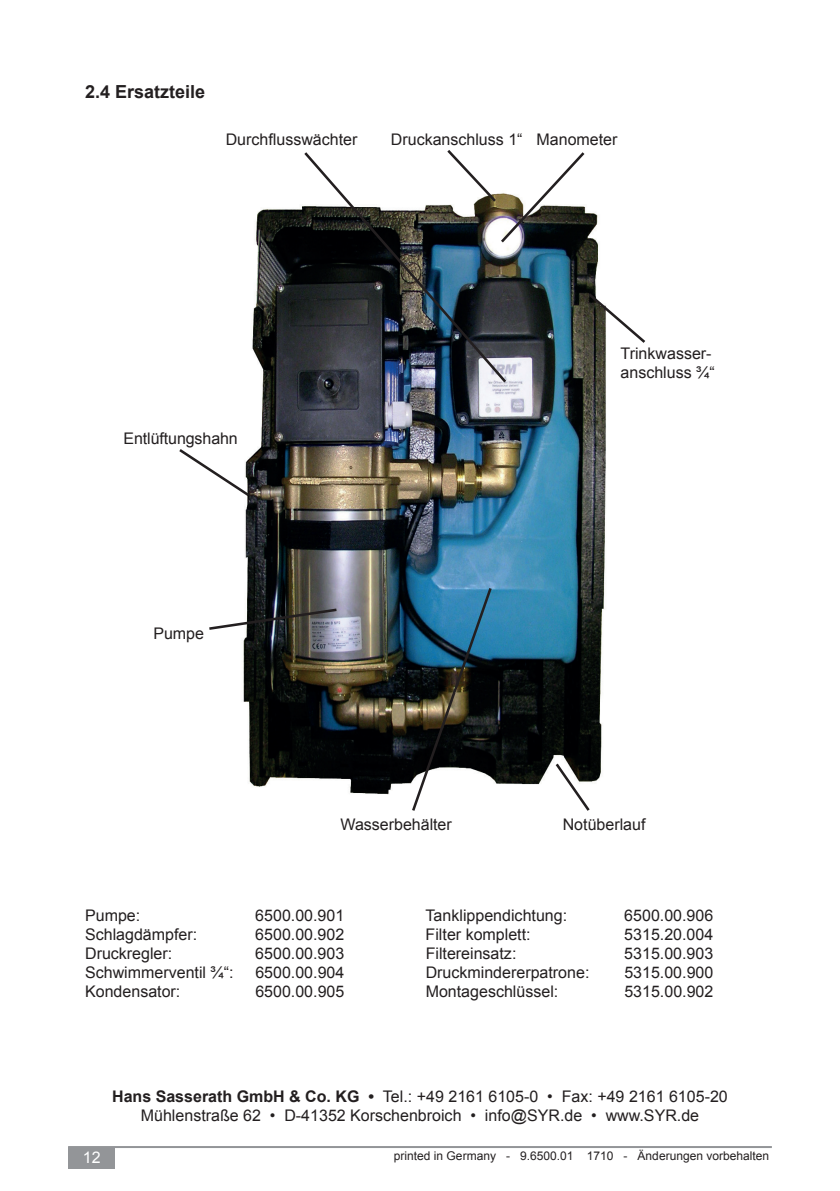
<style>
.page{position:relative;width:840px;height:1191px;background:#fff}
.page>*{position:absolute;margin:0;border:0;box-sizing:border-box;transform-origin:0 0}
.t1{font:700 18px "Arial";color:#231f20}
.t2{font:16px/19.2px "Arial";color:#231f20}
.t3{font:16px "Arial";color:#fff}
.t4{font:12px "Arial";color:#231f20}
.s1{font-weight:700}
</style>
<div class="page">
<hr style="left:68px;top:1146px;width:703px;height:2px;background:#939598">
<div style="left:68px;top:1147px;width:47px;height:21px;background:#939598"></div>
<img style="left:243px;top:209px;width:363px;height:586px">
<img style="left:410px;top:585px;width:83px;height:226px">
<svg style="left:585px;top:290px;width:60px;height:55px"></svg>
<svg style="left:508px;top:152px;width:78px;height:93px"></svg>
<img style="left:301px;top:150px;width:207px;height:235px">
<svg style="left:209px;top:607px;width:130px;height:24px"></svg>
<svg style="left:553px;top:760px;width:39px;height:51px"></svg>
<svg style="left:179px;top:446px;width:73px;height:53px"></svg>
<p class="t1" style="left:85px;top:80px;width:122px">2.4 Ersatzteile</p>
<p class="t2" style="left:225px;top:130px;width:133px">Durchflusswächter</p>
<p class="t2" style="left:390px;top:130px;width:133px">Druckanschluss 1“</p>
<p class="t2" style="left:536px;top:130px;width:82px">Manometer</p>
<p class="t2" style="left:123px;top:429px;width:116px">Entlüftungshahn</p>
<p class="t2" style="left:153px;top:624px;width:52px">Pumpe</p>
<p class="t2" style="left:340px;top:814px;width:113px">Wasserbehälter</p>
<p class="t2" style="left:620px;top:344px;width:96px">Trinkwasser&shy;anschluss ¾“</p>
<p class="t2" style="left:562px;top:814px;width:84px">Notüberlauf</p>
<p class="t2" style="left:85px;top:905px;width:57px">Pumpe:</p>
<p class="t2" style="left:255px;top:905px;width:90px">6500.00.901</p>
<p class="t2" style="left:425px;top:905px;width:143px">Tanklippendichtung:</p>
<p class="t2" style="left:624px;top:905px;width:90px">6500.00.906</p>
<p class="t2" style="left:85px;top:924px;width:114px">Schlagdämpfer:</p>
<p class="t2" style="left:255px;top:924px;width:90px">6500.00.902</p>
<p class="t2" style="left:425px;top:924px;width:106px">Filter komplett:</p>
<p class="t2" style="left:624px;top:924px;width:90px">5315.20.004</p>
<p class="t2" style="left:85px;top:944px;width:89px">Druckregler:</p>
<p class="t2" style="left:255px;top:944px;width:90px">6500.00.903</p>
<p class="t2" style="left:425px;top:944px;width:92px">Filtereinsatz:</p>
<p class="t2" style="left:624px;top:944px;width:90px">5315.00.903</p>
<p class="t2" style="left:85px;top:963px;width:150px">Schwimmerventil ¾“:</p>
<p class="t2" style="left:255px;top:963px;width:90px">6500.00.904</p>
<p class="t2" style="left:425px;top:963px;width:165px">Druckmindererpatrone:</p>
<p class="t2" style="left:624px;top:963px;width:90px">5315.00.900</p>
<p class="t2" style="left:85px;top:982px;width:97px">Kondensator:</p>
<p class="t2" style="left:255px;top:982px;width:90px">6500.00.905</p>
<p class="t2" style="left:425px;top:982px;width:134px">Montageschlüssel:</p>
<p class="t2" style="left:624px;top:982px;width:90px">5315.00.902</p>
<p class="t3" style="left:83px;top:1146px;width:19px">12</p>
<p class="t2" style="left:112px;top:1087px;width:617px;text-align:center"><span class="s1">Hans Sasserath GmbH &amp; Co. KG •</span> Tel.: +49 2161 6105-0 • Fax: +49 2161 6105-20<br>Mühlenstraße 62 • D-41352 Korschenbroich • info@SYR.de • www.SYR.de</p>
<p class="t4" style="left:393px;top:1148px;width:376px">printed in Germany - 9.6500.01 1710 - Änderungen vorbehalten</p>
</div>
